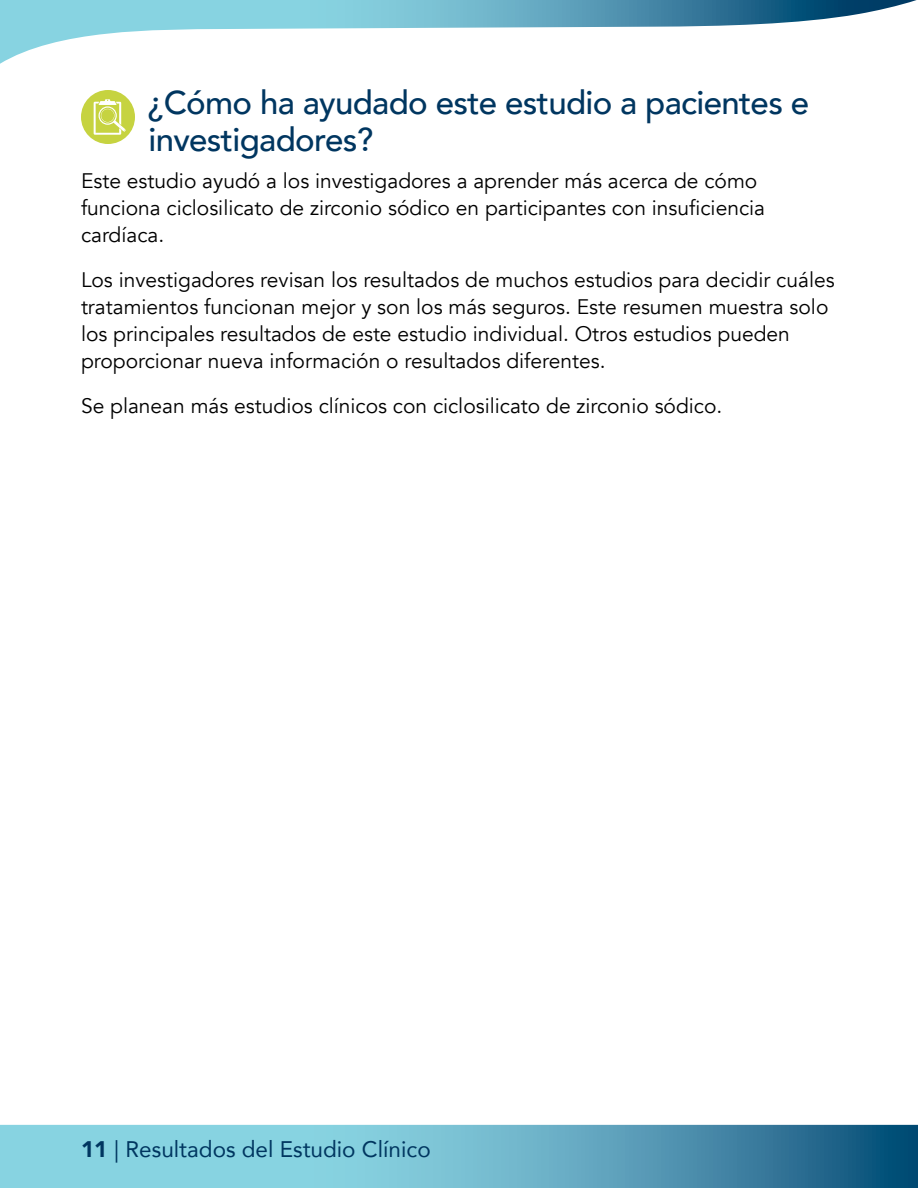
<style>
.page{position:relative;width:918px;height:1188px;background:#fff}
.page>*{position:absolute;margin:0;border:0;box-sizing:border-box;transform-origin:0 0}
.t1{font:500 33px/37.5px "Avenir";letter-spacing:-.02em;color:#003660}
.t2{font:22.5px "Avenir";color:#003660}
.t3{font:21px/27px "Avenir";color:#000}
.s1{font-weight:900}
</style>
<div class="page">
<svg style="left:0;top:1124px;width:918px;height:64px;background:#68aec4"></svg>
<svg style="left:0;top:0;width:917px;height:64px"></svg>
<div style="left:81px;top:90px;width:54px;height:54px;background:#c6d340;border-radius:50%"></div>
<svg style="left:94px;top:99px;width:32px;height:36px"></svg>
<h1 class="t1" style="left:148px;top:82px;width:663px">¿Cómo ha ayudado este estudio a pacientes e investigadores?</h1>
<p class="t3" style="left:81px;top:167px;width:686px">Este estudio ayudó a los investigadores a aprender más acerca de cómo funciona ciclosilicato de zirconio sódico en participantes con insuficiencia cardíaca.</p>
<p class="t3" style="left:81px;top:266px;width:755px">Los investigadores revisan los resultados de muchos estudios para decidir cuáles tratamientos funcionan mejor y son los más seguros. Este resumen muestra solo los principales resultados de este estudio individual. Otros estudios pueden proporcionar nueva información o resultados diferentes.</p>
<p class="t3" style="left:81px;top:392px;width:643px">Se planean más estudios clínicos con ciclosilicato de zirconio sódico.</p>
<p class="t2" style="left:81px;top:1131px;width:351px"><span class="s1">11</span> | Resultados del Estudio Clínico</p>
</div>
